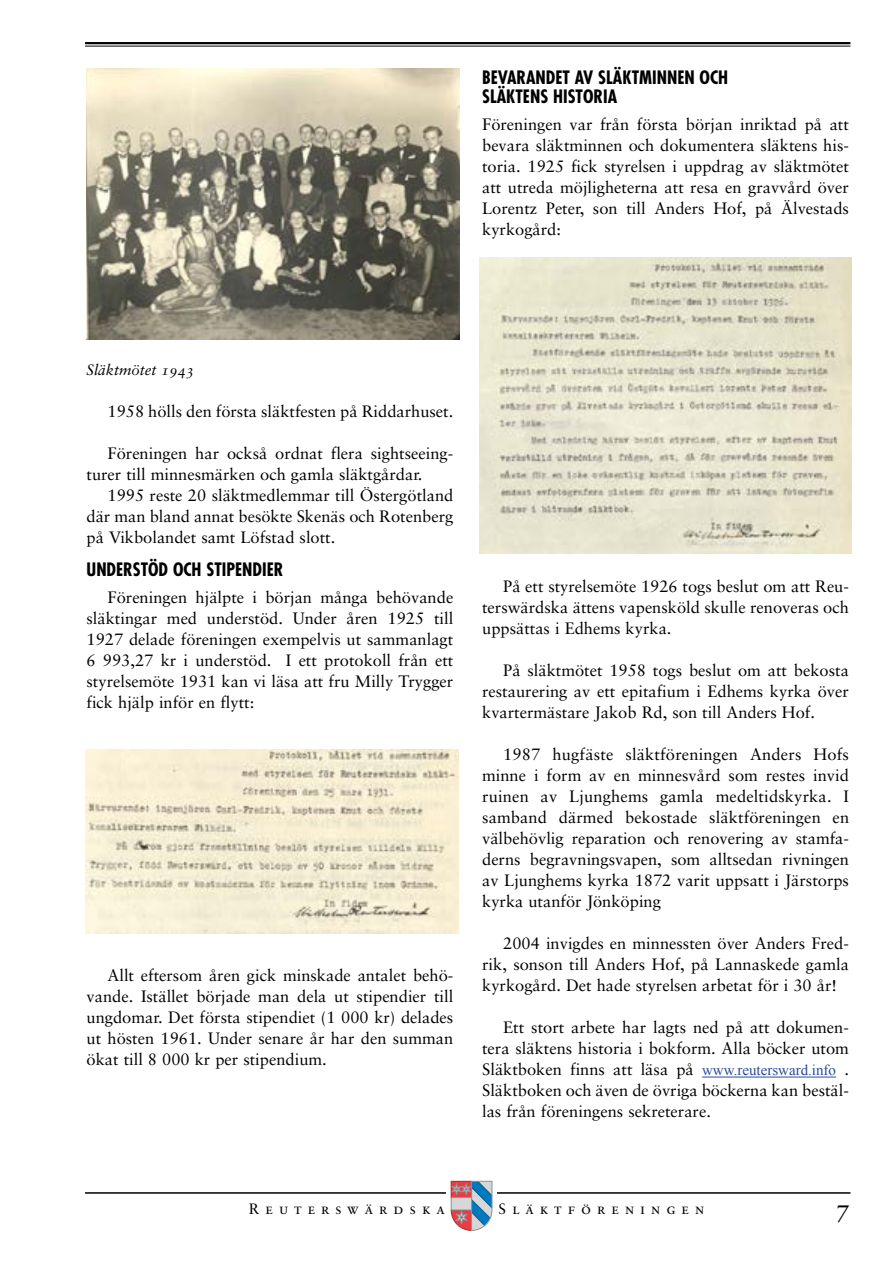
<style>
.page{position:relative;width:893px;height:1263px;background:#fff}
.page>*{position:absolute;margin:0;border:0;box-sizing:border-box;transform-origin:0 0}
.t1{font:italic 24px "Sabon";color:#000}
.t2{font:700 condensed 18px/19.5px "Futura";color:#000}
.t3{font:16.5px/21px "Sabon";color:#000;text-align:justify}
.t4{font:15px "Sabon Roman SC";letter-spacing:.4em;color:#000}
.t5{font:15px "Sabon Italic Os F";color:#000}
.s1{font-family:"Times New Roman";font-size:15px;color:#2a4b9b}
</style>
<div class="page">
<hr style="left:85px;top:1192px;width:765px;height:2px;background:#000">
<svg style="left:446px;top:1180px;width:51px;height:34px"></svg>
<svg style="left:451px;top:1181px;width:41px;height:50px;background:#a097a7"></svg>
<hr style="left:85px;top:42px;width:765px;height:2px;background:#000">
<hr style="left:85px;top:46px;width:765px;height:1px;background:#000">
<hr style="left:702px;top:1077px;width:134px;height:1px;background:#2a4b9b">
<img style="left:87px;top:68px;width:373px;height:271px">
<img style="left:85px;top:750px;width:373px;height:184px">
<img style="left:480px;top:258px;width:371px;height:295px">
<p class="t2" style="left:482px;top:67px;width:248px">BEVARANDET AV SLÄKTMINNEN OCH<br>SLÄKTENS HISTORIA</p>
<p class="t3" style="left:482px;top:114px;width:368px">Föreningen var från första början inriktad på att bevara släktminnen och dokumentera släktens his&shy;toria. 1925 fick styrelsen i uppdrag av släktmötet att utreda möjligheterna att resa en gravvård över Lorentz Peter, son till Anders Hof, på Älvestads kyrkogård:</p>
<p class="t5" style="left:87px;top:361px;width:109px">Släktmötet 1943</p>
<p class="t3" style="left:108px;top:400px;width:347px">1958 hölls den första släktfesten på Riddarhuset.</p>
<p class="t3" style="left:87px;top:442px;width:367px;text-indent:21px">Föreningen har också ordnat flera sightseeing&shy;turer till minnesmärken och gamla släktgårdar.</p>
<p class="t3" style="left:87px;top:484px;width:368px;text-indent:21px">1995 reste 20 släktmedlemmar till Östergötland där man bland annat besökte Skenäs och Rotenberg på Vikbolandet samt Löfstad slott.</p>
<p class="t2" style="left:87px;top:559px;width:198px">UNDERSTÖD OCH STIPENDIER</p>
<p class="t3" style="left:87px;top:586px;width:368px;text-indent:21px">Föreningen hjälpte i början många behövande släktingar med understöd. Under åren 1925 till 1927 delade föreningen exempelvis ut sammanlagt 6 993,27 kr i understöd. I ett protokoll från ett styrelsemöte 1931 kan vi läsa att fru Milly Trygger fick hjälp inför en flytt:</p>
<p class="t3" style="left:87px;top:964px;width:368px;text-indent:21px">Allt eftersom åren gick minskade antalet behö&shy;vande. Istället började man dela ut stipendier till ungdomar. Det första stipendiet (1 000 kr) delades ut hösten 1961. Under senare år har den summan ökat till 8 000 kr per stipendium.</p>
<p class="t3" style="left:482px;top:576px;width:368px;text-indent:21px">På ett styrelsemöte 1926 togs beslut om att Reu&shy;terswärdska ättens vapensköld skulle renoveras och uppsättas i Edhems kyrka.</p>
<p class="t3" style="left:482px;top:660px;width:368px;text-indent:21px">På släktmötet 1958 togs beslut om att bekosta restaurering av ett epitafium i Edhems kyrka över kvartermästare Jakob Rd, son till Anders Hof.</p>
<p class="t3" style="left:482px;top:744px;width:368px;text-indent:21px">1987 hugfäste släktföreningen Anders Hofs minne i form av en minnesvård som restes invid ruinen av Ljunghems gamla medeltidskyrka. I samband därmed bekostade släktföreningen en välbehövlig reparation och renovering av stamfa&shy;derns begravningsvapen, som alltsedan rivningen av Ljunghems kyrka 1872 varit uppsatt i Järstorps kyrka utanför Jönköping</p>
<p class="t3" style="left:482px;top:933px;width:368px;text-indent:21px">2004 invigdes en minnessten över Anders Fred&shy;rik, sonson till Anders Hof, på Lannaskede gamla kyrkogård. Det hade styrelsen arbetat för i 30 år!</p>
<p class="t3" style="left:482px;top:1017px;width:368px;text-indent:21px">Ett stort arbete har lagts ned på att dokumen&shy;tera släktens historia i bokform. Alla böcker utom Släktboken finns att läsa på <span class="s1">www.reutersward.info</span> .<br>Släktboken och även de övriga böckerna kan bestäl&shy;las från föreningens sekreterare.</p>
<p class="t4" style="left:249px;top:1199px;width:198px">Reuterswärdska</p>
<p class="t4" style="left:499px;top:1199px;width:207px">Släktföreningen</p>
<h1 class="t1" style="left:836px;top:1200px;width:15px">7</h1>
</div>
